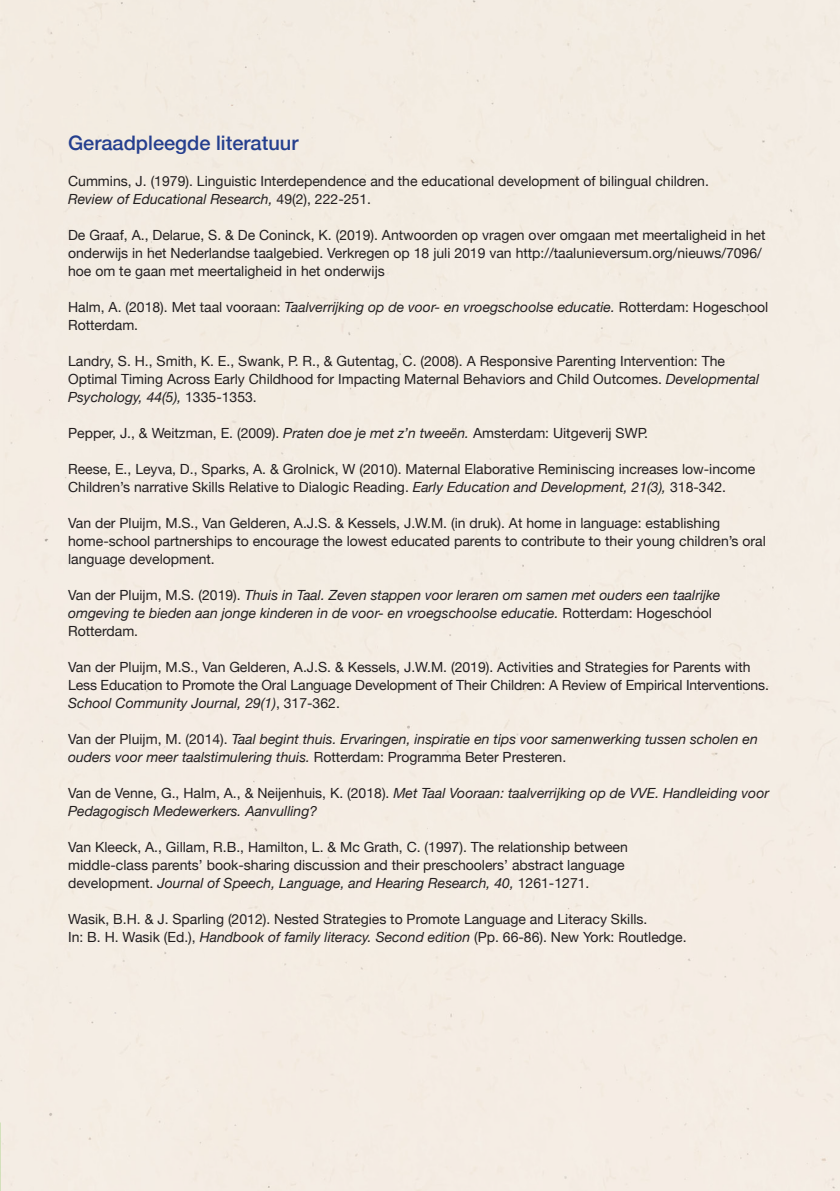
<style>
.page{position:relative;width:840px;height:1191px;background:#fff}
.page>*{position:absolute;margin:0;border:0;box-sizing:border-box;transform-origin:0 0}
.Kopjes{font:500 20px "Helvetica Neue";color:#253f8e}
.Platte_tekst{font:14px/18px "Helvetica Neue";color:#231f20}
.Platte_tekst-2{font:italic 14px/18px "Helvetica Neue";color:#231f20}
.s1{font-style:normal}
.s2{font-style:italic}
</style>
<div class="page">
<img style="left:0;top:418px;width:1px;height:773px">
<p class="Kopjes" style="left:68px;top:127px;width:232px">Geraadpleegde literatuur</p>
<p class="Platte_tekst" style="left:68px;top:173px;width:642px">Cummins, J. (1979). Linguistic Interdependence and the educational development of bilingual children.</p>
<p class="Platte_tekst-2" style="left:68px;top:191px;width:304px">Review of Educational Research, <span class="s1">49(2), 222-251.</span></p>
<p class="Platte_tekst" style="left:68px;top:227px;width:698px">De Graaf, A., Delarue, S. &amp; De Coninck, K. (2019). Antwoorden op vragen over omgaan met meertaligheid in het onderwijs in het Nederlandse taalgebied. Verkregen op 18 juli 2019 van http://taalunieversum.org/nieuws/7096/ hoe om te gaan met meertaligheid in het onderwijs</p>
<p class="Platte_tekst" style="left:68px;top:299px;width:701px">Halm, A. (2018). Met taal vooraan: <span class="s2">Taalverrijking op de voor- en vroegschoolse educatie.</span> Rotterdam: Hogeschool<br>Rotterdam.</p>
<p class="Platte_tekst" style="left:68px;top:353px;width:692px">Landry, S. H., Smith, K. E., Swank, P. R., &amp; Gutentag, C. (2008). A Responsive Parenting Intervention: The<br>Optimal Timing Across Early Childhood for Impacting Maternal Behaviors and Child Outcomes. <span class="s2">Developmental<br>Psychology, 44(5),</span> 1335-1353.</p>
<p class="Platte_tekst" style="left:68px;top:425px;width:581px">Pepper, J., &amp; Weitzman, E. (2009). <span class="s2">Praten doe je met z’n tweeën.</span> Amsterdam: Uitgeverij SWP.</p>
<p class="Platte_tekst" style="left:68px;top:461px;width:688px">Reese, E., Leyva, D., Sparks, A. &amp; Grolnick, W (2010). Maternal Elaborative Reminiscing increases low-income<br>Children’s narrative Skills Relative to Dialogic Reading. <span class="s2">Early Education and Development, 21(3),</span> 318-342.</p>
<p class="Platte_tekst" style="left:68px;top:515px;width:699px">Van der Pluijm, M.S., Van Gelderen, A.J.S. &amp; Kessels, J.W.M. (in druk). At home in language: establishing home-school partnerships to encourage the lowest educated parents to contribute to their young children’s oral language development.</p>
<p class="Platte_tekst-2" style="left:68px;top:587px;width:653px"><span class="s1">Van der Pluijm, M.S. (2019).</span> Thuis in Taal. Zeven stappen voor leraren om samen met ouders een taalrijke omgeving te bieden aan jonge kinderen in de voor- en vroegschoolse educatie. <span class="s1">Rotterdam: Hogeschool<br>Rotterdam.</span></p>
<p class="Platte_tekst" style="left:68px;top:659px;width:702px">Van der Pluijm, M.S., Van Gelderen, A.J.S. &amp; Kessels, J.W.M. (2019). Activities and Strategies for Parents with<br>Less Education to Promote the Oral Language Development of Their Children: A Review of Empirical Interventions.<br><span class="s2">School Community Journal, 29(1)</span>, 317-362.</p>
<p class="Platte_tekst-2" style="left:68px;top:731px;width:690px"><span class="s1">Van der Pluijm, M. (2014).</span> Taal begint thuis. Ervaringen, inspiratie en tips voor samenwerking tussen scholen en ouders voor meer taalstimulering thuis. <span class="s1">Rotterdam: Programma Beter Presteren.</span></p>
<p class="Platte_tekst-2" style="left:68px;top:785px;width:702px"><span class="s1">Van de Venne, G., Halm, A., &amp; Neijenhuis, K. (2018).</span> Met Taal Vooraan: taalverrijking op de VVE. Handleiding voor<br>Pedagogisch Medewerkers. Aanvulling?</p>
<p class="Platte_tekst" style="left:68px;top:839px;width:561px">Van Kleeck, A., Gillam, R.B., Hamilton, L. &amp; Mc Grath, C. (1997). The relationship between</p>
<p class="Platte_tekst" style="left:68px;top:857px;width:557px">middle-class parents’ book-sharing discussion and their preschoolers’ abstract language</p>
<p class="Platte_tekst-2" style="left:68px;top:875px;width:522px"><span class="s1">development.</span> Journal of Speech, Language, and Hearing Research, 40, <span class="s1">1261-1271.</span></p>
<p class="Platte_tekst" style="left:68px;top:911px;width:580px">Wasik, B.H. &amp; J. Sparling (2012). Nested Strategies to Promote Language and Literacy Skills.</p>
<p class="Platte_tekst" style="left:68px;top:929px;width:619px">In: B. H. Wasik (Ed.), <span class="s2">Handbook of family literacy. Second edition</span> (Pp. 66-86). New York: Routledge.</p>
</div>
